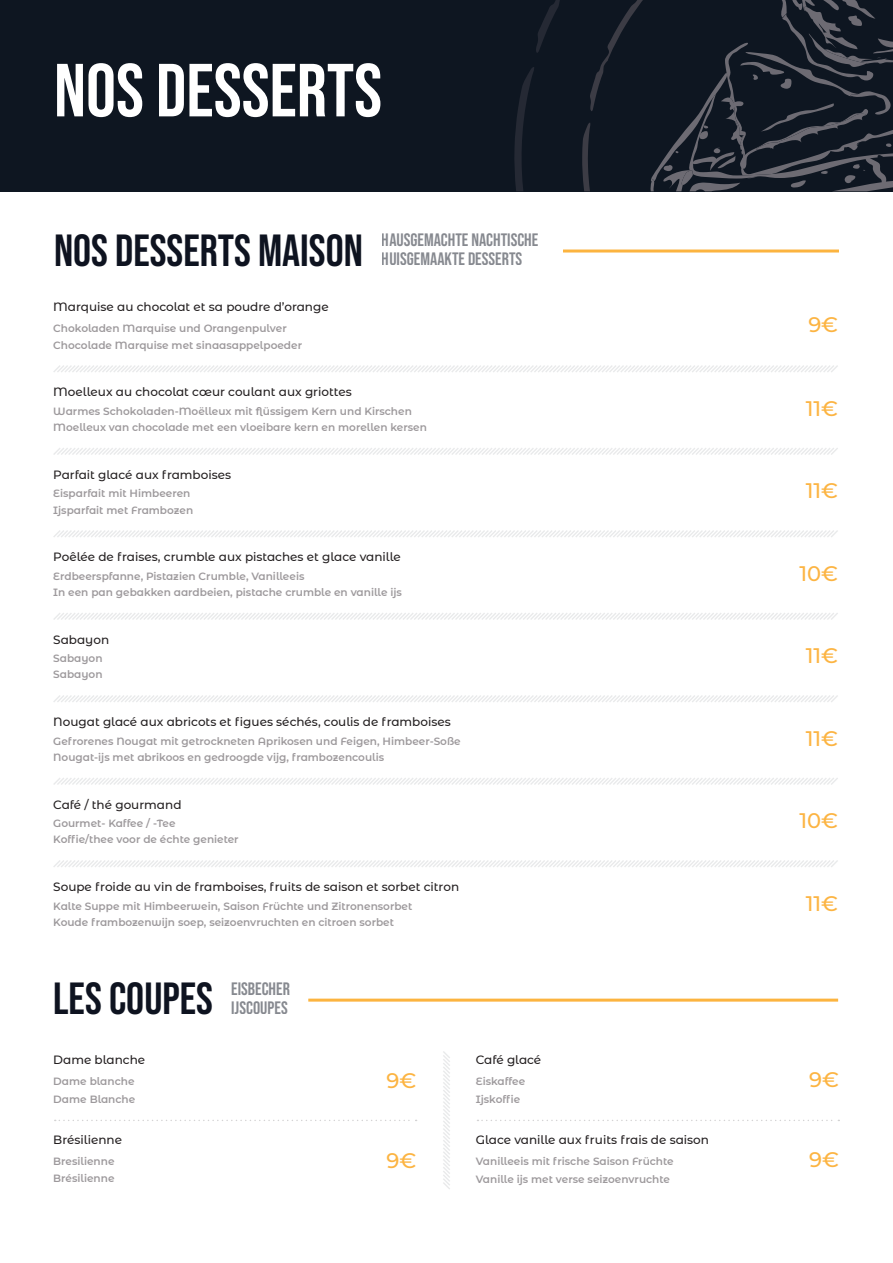
<style>
.page{position:relative;width:893px;height:1263px;background:#fff}
.page>*{position:absolute;margin:0;border:0;box-sizing:border-box;transform-origin:0 0}
.t1{font:75px "Bebas Neue";color:#fff}
.t2{font:45px "Bebas Neue";color:#0e1320}
.t3{font:500 21px "Montserrat Alternates";color:#fcb442}
.t4{font:18px/18.3px "Bebas Neue";color:#0e1320}
.t5{font:500 12px "Montserrat Alternates";color:#231f20}
.t6{font:600 10.5px "Montserrat Alternates";color:#9d999c}
</style>
<div class="page">
<div style="left:0;top:0;width:893px;height:191px;background:#0e1621"></div>
<svg style="left:536px;top:0;width:24px;height:53px"></svg>
<svg style="left:514px;top:67px;width:20px;height:124px"></svg>
<svg style="left:582px;top:0;width:311px;height:191px"></svg>
<svg style="left:53px;top:365px;width:785px;height:7px"></svg>
<svg style="left:54px;top:448px;width:784px;height:7px"></svg>
<svg style="left:53px;top:695px;width:785px;height:7px"></svg>
<svg style="left:53px;top:530px;width:785px;height:7px"></svg>
<svg style="left:54px;top:778px;width:784px;height:7px"></svg>
<svg style="left:54px;top:613px;width:784px;height:7px"></svg>
<svg style="left:53px;top:860px;width:785px;height:7px"></svg>
<hr style="left:563px;top:249px;width:276px;height:3px;background:#fcb43f">
<hr style="left:308px;top:998px;width:530px;height:3px;background:#fcb43f">
<svg style="left:443px;top:1051px;width:7px;height:138px"></svg>
<svg style="left:55px;top:1120px;width:362px;height:1px"></svg>
<svg style="left:477px;top:1120px;width:362px;height:1px"></svg>
<h1 class="t1" style="left:54px;top:48px;width:330px">NOS DESSERTS</h1>
<h2 class="t2" style="left:54px;top:225px;width:310px">NOS DESSERTS MAISON</h2>
<p class="t5" style="left:53px;top:298px;width:277px">Marquise au chocolat et sa poudre d’orange</p>
<p class="t6" style="left:53px;top:337px;width:250px">Chocolade Marquise met sinaasappelpoeder</p>
<p class="t6" style="left:53px;top:321px;width:235px">Chokoladen Marquise und Orangenpulver</p>
<h3 class="t4" style="left:382px;top:231px;width:158px">HAUSGEMACHTE NACHTISCHE<br>HUISGEMAAKTE DESSERTS</h3>
<p class="t5" style="left:53px;top:384px;width:300px">Moelleux au chocolat cœur coulant aux griottes</p>
<p class="t6" style="left:53px;top:420px;width:375px">Moelleux van chocolade met een vloeibare kern en morellen kersen</p>
<p class="t6" style="left:53px;top:404px;width:360px">Warmes Schokoladen-Moëlleux mit flüssigem Kern und Kirschen</p>
<p class="t5" style="left:53px;top:466px;width:179px">Parfait glacé aux framboises</p>
<p class="t6" style="left:53px;top:502px;width:141px">Ijsparfait met Frambozen</p>
<p class="t6" style="left:53px;top:486px;width:139px">Eisparfait mit Himbeeren</p>
<p class="t5" style="left:53px;top:549px;width:349px">Poêlée de fraises, crumble aux pistaches et glace vanille</p>
<p class="t6" style="left:53px;top:585px;width:350px">In een pan gebakken aardbeien, pistache crumble en vanille ijs</p>
<p class="t6" style="left:53px;top:569px;width:253px">Erdbeerspfanne, Pistazien Crumble, Vanilleeis</p>
<p class="t5" style="left:53px;top:631px;width:57px">Sabayon</p>
<p class="t6" style="left:53px;top:667px;width:51px">Sabayon</p>
<p class="t6" style="left:53px;top:651px;width:51px">Sabayon</p>
<p class="t5" style="left:53px;top:714px;width:399px">Nougat glacé aux abricots et figues séchés, coulis de framboises</p>
<p class="t6" style="left:53px;top:750px;width:332px">Nougat-ijs met abrikoos en gedroogde vijg, frambozencoulis</p>
<p class="t6" style="left:53px;top:733px;width:409px">Gefrorenes Nougat mit getrockneten Aprikosen und Feigen, Himbeer-Soße</p>
<p class="t5" style="left:53px;top:796px;width:130px">Café / thé gourmand</p>
<p class="t6" style="left:53px;top:832px;width:187px">Koffie/thee voor de échte genieter</p>
<p class="t6" style="left:53px;top:816px;width:124px">Gourmet- Kaffee / -Tee</p>
<p class="t5" style="left:53px;top:878px;width:407px">Soupe froide au vin de framboises, fruits de saison et sorbet citron</p>
<p class="t6" style="left:53px;top:915px;width:342px">Koude frambozenwijn soep, seizoenvruchten en citroen sorbet</p>
<p class="t6" style="left:53px;top:898px;width:361px">Kalte Suppe mit Himbeerwein, Saison Früchte und Zitronensorbet</p>
<h2 class="t2" style="left:53px;top:973px;width:161px">LES COUPES</h2>
<h3 class="t4" style="left:231px;top:980px;width:60px">EISBECHER<br>IJSCOUPES</h3>
<p class="t5" style="left:53px;top:1051px;width:94px">Dame blanche</p>
<p class="t6" style="left:53px;top:1092px;width:84px">Dame Blanche</p>
<p class="t6" style="left:53px;top:1074px;width:83px">Dame blanche</p>
<h3 class="t3" style="left:386px;top:1066px;width:31px">9€</h3>
<p class="t5" style="left:476px;top:1051px;width:67px">Café glacé</p>
<p class="t6" style="left:476px;top:1074px;width:51px">Eiskaffee</p>
<p class="t6" style="left:476px;top:1091px;width:46px">Ijskoffie</p>
<p class="t5" style="left:53px;top:1131px;width:70px">Brésilienne</p>
<p class="t6" style="left:53px;top:1171px;width:63px">Brésilienne</p>
<p class="t6" style="left:53px;top:1153px;width:63px">Bresilienne</p>
<h3 class="t3" style="left:386px;top:1146px;width:31px">9€</h3>
<p class="t5" style="left:476px;top:1131px;width:235px">Glace vanille aux fruits frais de saison</p>
<p class="t6" style="left:476px;top:1154px;width:199px">Vanilleeis mit frische Saison Früchte</p>
<p class="t6" style="left:476px;top:1171px;width:196px">Vanille ijs met verse seizoenvruchte</p>
<h3 class="t3" style="left:808px;top:310px;width:31px">9€</h3>
<h3 class="t3" style="left:806px;top:394px;width:34px">11€</h3>
<h3 class="t3" style="left:806px;top:476px;width:34px">11€</h3>
<h3 class="t3" style="left:799px;top:559px;width:40px">10€</h3>
<h3 class="t3" style="left:806px;top:641px;width:34px">11€</h3>
<h3 class="t3" style="left:806px;top:724px;width:34px">11€</h3>
<h3 class="t3" style="left:799px;top:806px;width:40px">10€</h3>
<h3 class="t3" style="left:806px;top:888px;width:34px">11€</h3>
<h3 class="t3" style="left:809px;top:1065px;width:31px">9€</h3>
<h3 class="t3" style="left:809px;top:1145px;width:31px">9€</h3>
</div>
